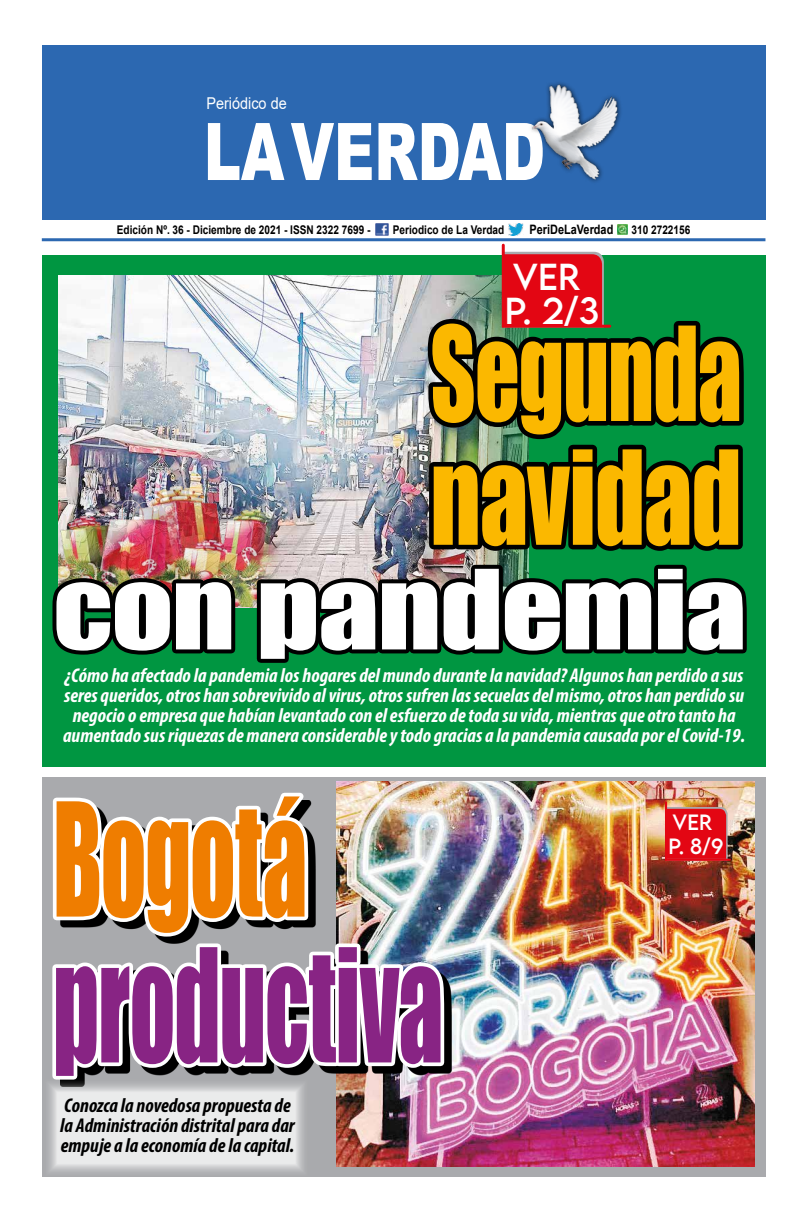
<style>
.page{position:relative;width:808px;height:1219px;background:#fff}
.page>*{position:absolute;margin:0;border:0;box-sizing:border-box;transform-origin:0 0}
.t1{font:145.8px "Impact";letter-spacing:-.005em;color:#882484;scale:.61 1}
.t2{font:145.8px "Impact";letter-spacing:-.015em;color:#ef7d00;scale:.61 1}
.t3{font:120.7px/123.8px "Impact";letter-spacing:-.01em;color:#fbb800;scale:.73 1}
.t4{font:102px "Impact";letter-spacing:-.015em;color:#fff;scale:1.19 1}
.t5{font:79.6px "Arial MT Black";color:#fff;scale:.7 1}
.t6{font:33.4px/33.4px "LEMONMILK";color:#fff}
.t7{font:italic 700 condensed 20px/20px "Myriad Pro";color:#fff;text-align:center}
.t8{font:italic 700 condensed 20px/20px "Myriad Pro";color:#000}
.t9{font:19.7px/23.7px "LEMONMILK";color:#fff}
.t10{font:16.3px "Arial";color:#fff;scale:.89 1}
.t11{font:700 13px "Arial";color:#000;scale:.84 1}
.t12{font:700 12px "Arial";color:#000;scale:.84 1}
</style>
<div class="page">
<div style="left:42px;top:255px;width:724px;height:512px;background:#009641"></div>
<div style="left:42px;top:777px;width:724px;height:399px;background:#a9aaad"></div>
<div style="left:42px;top:45px;width:723px;height:175px;background:#2c68b1"></div>
<hr style="left:42px;top:238px;width:723px;height:3px;background:#2c68b1">
<img style="left:531px;top:82px;width:90px;height:98px">
<img style="left:508px;top:224px;width:15px;height:12px">
<svg style="left:376px;top:224px;width:12px;height:12px"></svg>
<svg style="left:618px;top:225px;width:10px;height:10px"></svg>
<img style="left:336px;top:782px;width:419px;height:384px">
<img style="left:52px;top:787px;width:396px;height:350px">
<svg style="left:44px;top:1079px;width:265px;height:98px;background:#d9dadb"></svg>
<svg style="left:664px;top:800px;width:68px;height:62px;background:#da282a"></svg>
<img style="left:58px;top:275px;width:195px;height:200px">
<img style="left:58px;top:475px;width:195px;height:132px">
<img style="left:52px;top:572px;width:187px;height:83px">
<img style="left:253px;top:243px;width:494px;height:420px">
<p class="t10" style="left:206px;top:92px;width:92px">Periódico de</p>
<h3 class="t5" style="left:204px;top:102px;width:489px">LA VERDAD</h3>
<p class="t12" style="left:117px;top:221px;width:303px">Edición Nº. 36 - Diciembre de 2021 - ISSN 2322 7699 -</p>
<p class="t12" style="left:393px;top:221px;width:134px">Periodico de La Verdad</p>
<p class="t11" style="left:529px;top:220px;width:101px">PeriDeLaVerdad</p>
<p class="t12" style="left:631px;top:221px;width:72px">310 2722156</p>
<h3 class="t6" style="left:505px;top:261px;width:96px">VER<br>P. 2/3</h3>
<h2 class="t3" style="left:430px;top:309px;width:428px">Segunda navidad</h2>
<h3 class="t4" style="left:53px;top:530px;width:584px">con pandemia</h3>
<p class="t7" style="left:63px;top:664px;width:683px">¿Cómo ha afectado la pandemia los hogares del mundo durante la navidad? Algunos han perdido a sus seres queridos, otros han sobrevivido al virus, otros sufren las secuelas del mismo, otros han perdido su negocio o empresa que habían levantado con el esfuerzo de toda su vida, mientras que otro tanto ha aumentado sus riquezas de manera considerable y todo gracias a la pandemia causada por el Covid-19.</p>
<h1 class="t2" style="left:53px;top:746px;width:419px">Bogotá</h1>
<h1 class="t1" style="left:53px;top:892px;width:642px">productiva</h1>
<p class="t8" style="left:60px;top:1095px;width:236px">Conozca la novedosa propuesta de la Administración distrital para dar empuje a la economía de la capital.</p>
<p class="t9" style="left:668px;top:810px;width:56px">VER<br>P. 8/9</p>
</div>
